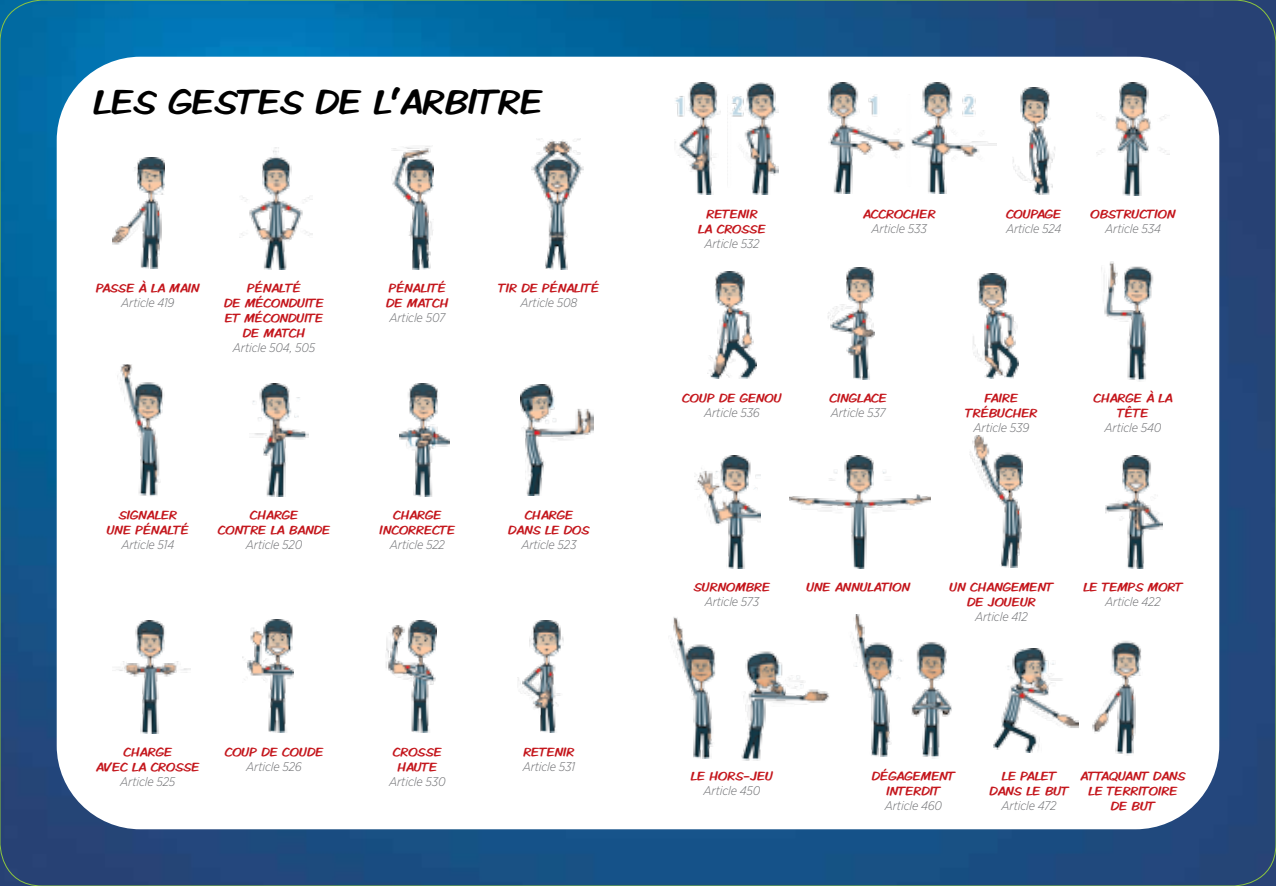
<style>
.page{position:relative;width:1276px;height:886px;background:#fff}
.page>*{position:absolute;margin:0;border:0;box-sizing:border-box;transform-origin:0 0}
.t1{font:35px "Komika Display";color:#000}
.t2{font:12.5px/15px "Komika Display Kaps";color:#c4161c;text-align:center}
.t3{font:italic 300 12.5px "Gotham Narrow";letter-spacing:-.01em;color:#6d6e71}
</style>
<div class="page">
<img style="left:0;top:0;width:1276px;height:886px">
<div style="left:57px;top:57px;width:1162px;height:772px;background:#fff;border-radius:84px"></div>
<img style="left:112px;top:157px;width:52px;height:112px">
<img style="left:675px;top:83px;width:104px;height:111px">
<img style="left:117px;top:364px;width:46px;height:133px">
<img style="left:707px;top:272px;width:49px;height:107px">
<img style="left:116px;top:620px;width:75px;height:113px">
<img style="left:694px;top:455px;width:66px;height:113px">
<img style="left:741px;top:651px;width:89px;height:110px">
<img style="left:239px;top:147px;width:74px;height:122px">
<img style="left:828px;top:83px;width:168px;height:111px">
<img style="left:252px;top:383px;width:56px;height:113px">
<img style="left:828px;top:268px;width:46px;height:111px">
<img style="left:243px;top:620px;width:50px;height:113px">
<img style="left:789px;top:455px;width:141px;height:113px">
<img style="left:850px;top:615px;width:52px;height:142px">
<img style="left:671px;top:617px;width:45px;height:141px">
<img style="left:392px;top:146px;width:42px;height:123px">
<img style="left:1013px;top:87px;width:42px;height:107px">
<img style="left:400px;top:383px;width:50px;height:113px">
<img style="left:973px;top:273px;width:46px;height:106px">
<img style="left:386px;top:620px;width:50px;height:113px">
<img style="left:970px;top:435px;width:53px;height:132px">
<img style="left:993px;top:649px;width:86px;height:103px">
<img style="left:532px;top:138px;width:51px;height:131px">
<img style="left:1096px;top:83px;width:73px;height:112px">
<img style="left:520px;top:384px;width:73px;height:112px">
<img style="left:1101px;top:261px;width:52px;height:121px">
<img style="left:517px;top:621px;width:46px;height:111px">
<img style="left:1105px;top:456px;width:57px;height:112px">
<img style="left:1092px;top:641px;width:49px;height:115px">
<img style="left:911px;top:642px;width:41px;height:117px">
<h1 class="t1" style="left:94px;top:80px;width:451px">LES GESTES DE L’ARBITRE</h1>
<p class="t2" style="left:96px;top:280px;width:105px">PASSE À LA MAIN</p>
<p class="t3" style="left:121px;top:295px;width:55px">Article 419</p>
<p class="t2" style="left:224px;top:280px;width:101px">PÉNALTÉ<br>DE MÉCONDUITE<br>ET MÉCONDUITE<br>DE MATCH</p>
<p class="t3" style="left:233px;top:340px;width:84px">Article 504, 505</p>
<p class="t2" style="left:386px;top:280px;width:64px;text-align:left">PÉNALITÉ<br>DE MATCH</p>
<p class="t3" style="left:389px;top:310px;width:57px">Article 507</p>
<p class="t2" style="left:498px;top:280px;width:102px">TIR DE PÉNALITÉ</p>
<p class="t3" style="left:520px;top:295px;width:58px">Article 508</p>
<p class="t2" style="left:107px;top:508px;width:84px">SIGNALER<br>UNE PÉNALTÉ</p>
<p class="t3" style="left:121px;top:537px;width:55px">Article 514</p>
<p class="t2" style="left:218px;top:508px;width:114px">CHARGE<br>CONTRE LA BANDE</p>
<p class="t3" style="left:246px;top:537px;width:58px">Article 520</p>
<p class="t2" style="left:379px;top:508px;width:77px">CHARGE<br>INCORRECTE</p>
<p class="t3" style="left:390px;top:537px;width:57px">Article 522</p>
<p class="t2" style="left:508px;top:508px;width:83px">CHARGE<br>DANS LE DOS</p>
<p class="t3" style="left:521px;top:537px;width:57px">Article 523</p>
<p class="t2" style="left:96px;top:744px;width:105px">CHARGE<br>AVEC LA CROSSE</p>
<p class="t3" style="left:120px;top:774px;width:57px">Article 525</p>
<p class="t2" style="left:225px;top:744px;width:100px">COUP DE COUDE</p>
<p class="t3" style="left:246px;top:759px;width:57px">Article 526</p>
<p class="t2" style="left:393px;top:744px;width:51px">CROSSE<br>HAUTE</p>
<p class="t3" style="left:389px;top:774px;width:58px">Article 530</p>
<p class="t2" style="left:523px;top:744px;width:53px">RETENIR</p>
<p class="t3" style="left:523px;top:759px;width:54px">Article 531</p>
<p class="t2" style="left:698px;top:206px;width:69px">RETENIR<br>LA CROSSE</p>
<p class="t3" style="left:704px;top:236px;width:57px">Article 532</p>
<p class="t2" style="left:863px;top:206px;width:74px">ACCROCHER</p>
<p class="t3" style="left:871px;top:221px;width:57px">Article 533</p>
<p class="t2" style="left:1006px;top:206px;width:57px">COUPAGE</p>
<p class="t3" style="left:1006px;top:221px;width:57px">Article 524</p>
<p class="t2" style="left:1090px;top:206px;width:86px">OBSTRUCTION</p>
<p class="t3" style="left:1105px;top:221px;width:57px">Article 534</p>
<p class="t2" style="left:682px;top:390px;width:101px">COUP DE GENOU</p>
<p class="t3" style="left:704px;top:405px;width:57px">Article 536</p>
<p class="t2" style="left:829px;top:390px;width:59px">CINGLACE</p>
<p class="t3" style="left:831px;top:405px;width:56px">Article 537</p>
<p class="t2" style="left:965px;top:390px;width:73px">FAIRE<br>TRÉBUCHER</p>
<p class="t3" style="left:973px;top:420px;width:57px">Article 539</p>
<p class="t2" style="left:1093px;top:390px;width:81px">CHARGE À LA<br>TÊTE</p>
<p class="t3" style="left:1104px;top:420px;width:58px">Article 540</p>
<p class="t2" style="left:694px;top:579px;width:78px">SURNOMBRE</p>
<p class="t3" style="left:704px;top:593px;width:56px">Article 573</p>
<p class="t2" style="left:806px;top:579px;width:105px">UNE ANNULATION</p>
<p class="t2" style="left:949px;top:579px;width:105px">UN CHANGEMENT<br>DE JOUEUR</p>
<p class="t3" style="left:975px;top:608px;width:54px">Article 412</p>
<p class="t2" style="left:1083px;top:579px;width:101px">LE TEMPS MORT</p>
<p class="t3" style="left:1105px;top:593px;width:57px">Article 422</p>
<p class="t2" style="left:691px;top:768px;width:84px">LE HORS-JEU</p>
<p class="t3" style="left:703px;top:782px;width:58px">Article 450</p>
<p class="t2" style="left:872px;top:768px;width:85px">DÉGAGEMENT<br>INTERDIT</p>
<p class="t3" style="left:885px;top:797px;width:59px">Article 460</p>
<p class="t2" style="left:989px;top:768px;width:81px">LE PALET<br>DANS LE BUT</p>
<p class="t3" style="left:1001px;top:797px;width:56px">Article 472</p>
<p class="t2" style="left:1080px;top:768px;width:107px">ATTAQUANT DANS<br>LE TERRITOIRE<br>DE BUT</p>
</div>
